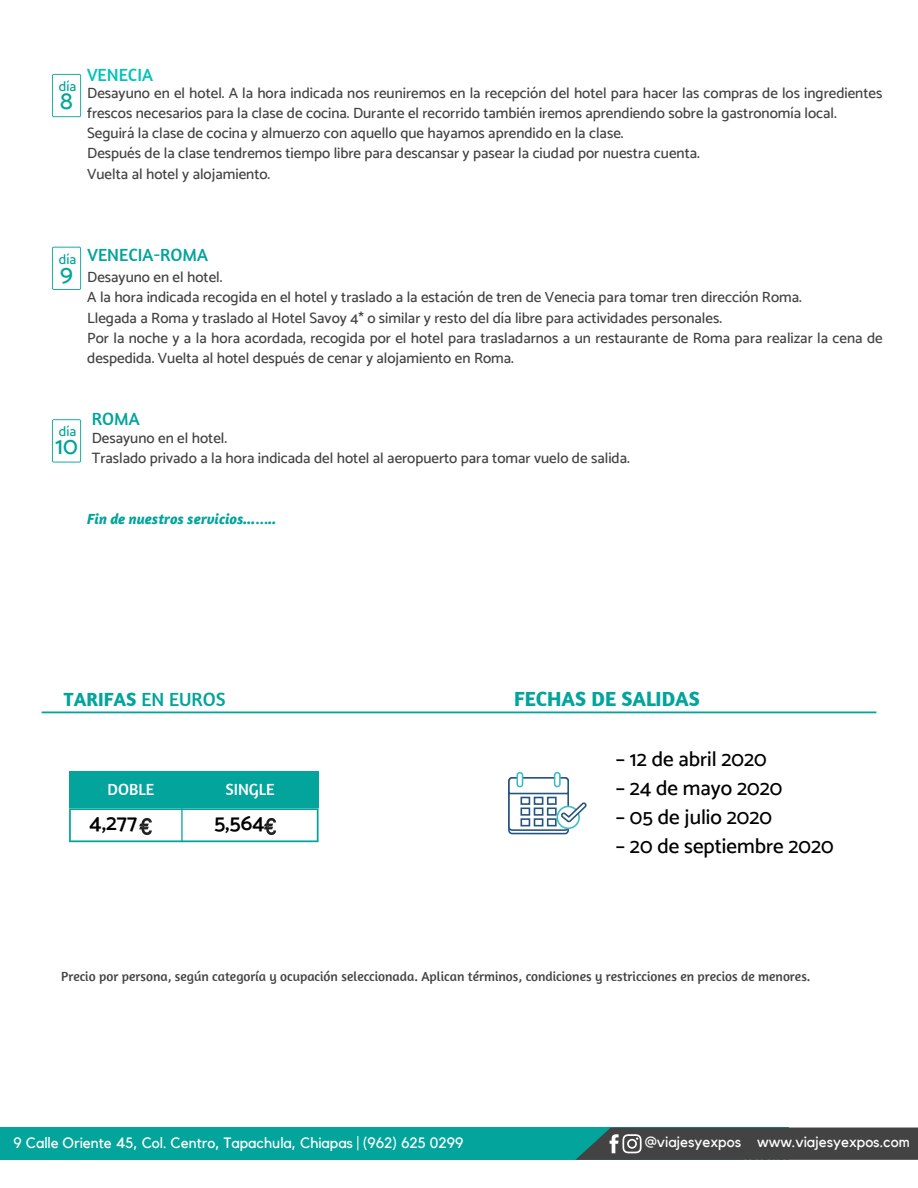
<style>
.page{position:relative;width:918px;height:1188px;background:#fff}
.page>*{position:absolute;margin:0;border:0;box-sizing:border-box;transform-origin:0 0}
.t1{font:500 24.6px "Catamaran";color:#02a49b}
.t2{font:600 22.2px "Catamaran";color:#000}
.t3{font:500 21px "Catamaran";color:#000}
.t4{font:700 21px "Amaranth";color:#02a49b}
.t5{font:700 19.5px "Amaranth";color:#02a49b}
.t6{font:18px "Amaranth";color:#02a49b}
.t7{font:18px "Amaranth";color:#00c4b9}
.t8{font:16.5px "Amaranth";color:#fff}
.t9{font:500 15px/20.2px "Catamaran";color:#444343}
.t10{font:15px "Kollektif";color:#fff}
.t11{font:italic 700 15px "Amaranth";color:#02a49b}
.t12{font:500 13.95px "Catamaran";color:#02a49b}
.t13{font:13.5px "Amaranth";color:#444343}
.s1{font-family:"Noto Sans Gurmukhi";font-style:normal}
.s2{font-weight:400}
</style>
<div class="page">
<svg style="left:52px;top:74px;width:29px;height:43px"></svg>
<svg style="left:52px;top:247px;width:29px;height:43px"></svg>
<div style="left:0;top:1128px;width:788px;height:32px;background:#02a49b"></div>
<svg style="left:575px;top:1128px;width:343px;height:32px"></svg>
<svg style="left:52px;top:419px;width:29px;height:44px"></svg>
<svg style="left:42px;top:712px;width:834px;height:1px"></svg>
<div style="left:69px;top:772px;width:250px;height:36px;background:#02a49b"></div>
<svg style="left:69px;top:808px;width:250px;height:34px"></svg>
<img style="left:134px;top:815px;width:24px;height:23px">
<img style="left:258px;top:815px;width:24px;height:23px">
<div style="left:508px;top:780px;width:61px;height:54px;border:2px solid #24537c;border-radius:3px"></div>
<svg style="left:509px;top:778px;width:59px;height:52px"></svg>
<div style="left:508px;top:777px;width:61px;height:54px;border:2px solid #24537c;border-radius:3px"></div>
<svg style="left:508px;top:776px;width:61px;height:19px"></svg>
<div style="left:521px;top:797px;width:9px;height:8px;border:2px solid #24537c"></div>
<div style="left:534px;top:797px;width:9px;height:8px;border:2px solid #24537c"></div>
<div style="left:547px;top:797px;width:10px;height:8px;border:2px solid #24537c"></div>
<div style="left:521px;top:808px;width:9px;height:8px;border:2px solid #24537c"></div>
<div style="left:534px;top:808px;width:9px;height:8px;border:2px solid #24537c"></div>
<div style="left:547px;top:808px;width:10px;height:8px;border:2px solid #24537c"></div>
<div style="left:521px;top:818px;width:9px;height:8px;border:2px solid #24537c"></div>
<div style="left:534px;top:818px;width:9px;height:8px;border:2px solid #24537c"></div>
<div style="left:547px;top:818px;width:10px;height:8px;border:2px solid #24537c"></div>
<div style="left:517px;top:773px;width:6px;height:14px;background:#fff;border-radius:3px"></div>
<div style="left:516px;top:772px;width:7px;height:15px;border:2px solid #3abdc4;border-radius:3px"></div>
<div style="left:555px;top:773px;width:5px;height:14px;background:#fff;border-radius:3px"></div>
<div style="left:554px;top:772px;width:7px;height:15px;border:2px solid #3abdc4;border-radius:3px"></div>
<svg style="left:557px;top:807px;width:22px;height:21px"></svg>
<div style="left:557px;top:806px;width:23px;height:23px;border:2px solid #3abdc4;border-radius:50%"></div>
<svg style="left:559px;top:801px;width:28px;height:23px"></svg>
<p class="t12" style="left:59px;top:78px;width:19px">día</p>
<h1 class="t1" style="left:60px;top:86px;width:14px">8</h1>
<p class="t7" style="left:87px;top:63px;width:67px">VENECIA</p>
<p class="t9" style="left:87px;top:82px;width:797px">Desayuno en el hotel. A la hora indicada nos reuniremos en la recepción del hotel para hacer las compras de los ingredientes frescos necesarios para la clase de cocina. Durante el recorrido también iremos aprendiendo sobre la gastronomía local.<br>Seguirá la clase de cocina y almuerzo con aquello que hayamos aprendido en la clase.<br>Después de la clase tendremos tiempo libre para descansar y pasear la ciudad por nuestra cuenta.<br>Vuelta al hotel y alojamiento.</p>
<p class="t12" style="left:59px;top:251px;width:19px">día</p>
<h1 class="t1" style="left:60px;top:259px;width:14px">9</h1>
<p class="t6" style="left:88px;top:244px;width:122px">VENECIA-ROMA</p>
<p class="t9" style="left:87px;top:267px;width:797px">Desayuno en el hotel.<br>A la hora indicada recogida en el hotel y traslado a la estación de tren de Venecia para tomar tren dirección Roma.<br>Llegada a Roma y traslado al Hotel Savoy 4* o similar y resto del día libre para actividades personales.<br>Por la noche y a la hora acordada, recogida por el hotel para trasladarnos a un restaurante de Roma para realizar la cena de despedida. Vuelta al hotel después de cenar y alojamiento en Roma.</p>
<p class="t12" style="left:59px;top:423px;width:19px">día</p>
<h1 class="t1" style="left:55px;top:431px;width:24px">10</h1>
<p class="t6" style="left:92px;top:408px;width:49px">ROMA</p>
<p class="t9" style="left:92px;top:428px;width:540px">Desayuno en el hotel.<br>Traslado privado a la hora indicada del hotel al aeropuerto para tomar vuelo de salida.</p>
<p class="t11" style="left:87px;top:510px;width:191px">Fin de nuestros servicios...<span class="s1">…</span>..</p>
<h3 class="t5" style="left:64px;top:687px;width:163px">TARIFAS <span class="s2">EN EUROS</span></h3>
<p class="t8" style="left:108px;top:779px;width:48px">DOBLE</p>
<p class="t8" style="left:225px;top:779px;width:51px">SINGLE</p>
<h2 class="t2" style="left:90px;top:810px;width:49px">4,277</h2>
<h2 class="t2" style="left:214px;top:810px;width:52px">5,564</h2>
<h3 class="t4" style="left:514px;top:685px;width:187px">FECHAS DE SALIDAS</h3>
<h3 class="t3" style="left:616px;top:746px;width:152px">– 12 de abril 2020</h3>
<h3 class="t3" style="left:616px;top:775px;width:168px">– 24 de mayo 2020</h3>
<h3 class="t3" style="left:616px;top:805px;width:158px">– 05 de julio 2020</h3>
<h3 class="t3" style="left:616px;top:834px;width:219px">– 20 de septiembre 2020</h3>
<p class="t13" style="left:61px;top:968px;width:751px">Precio por persona, según categoría y ocupación seleccionada. Aplican términos, condiciones y restricciones en precios de menores.</p>
<p class="t10" style="left:14px;top:1136px;width:451px">9 Calle Oriente 45, Col. Centro, Tapachula, Chiapas | (962) 625 0299</p>
<p class="t10" style="left:645px;top:1135px;width:267px">@viajesyexpos www.viajesyexpos.com</p>
</div>
